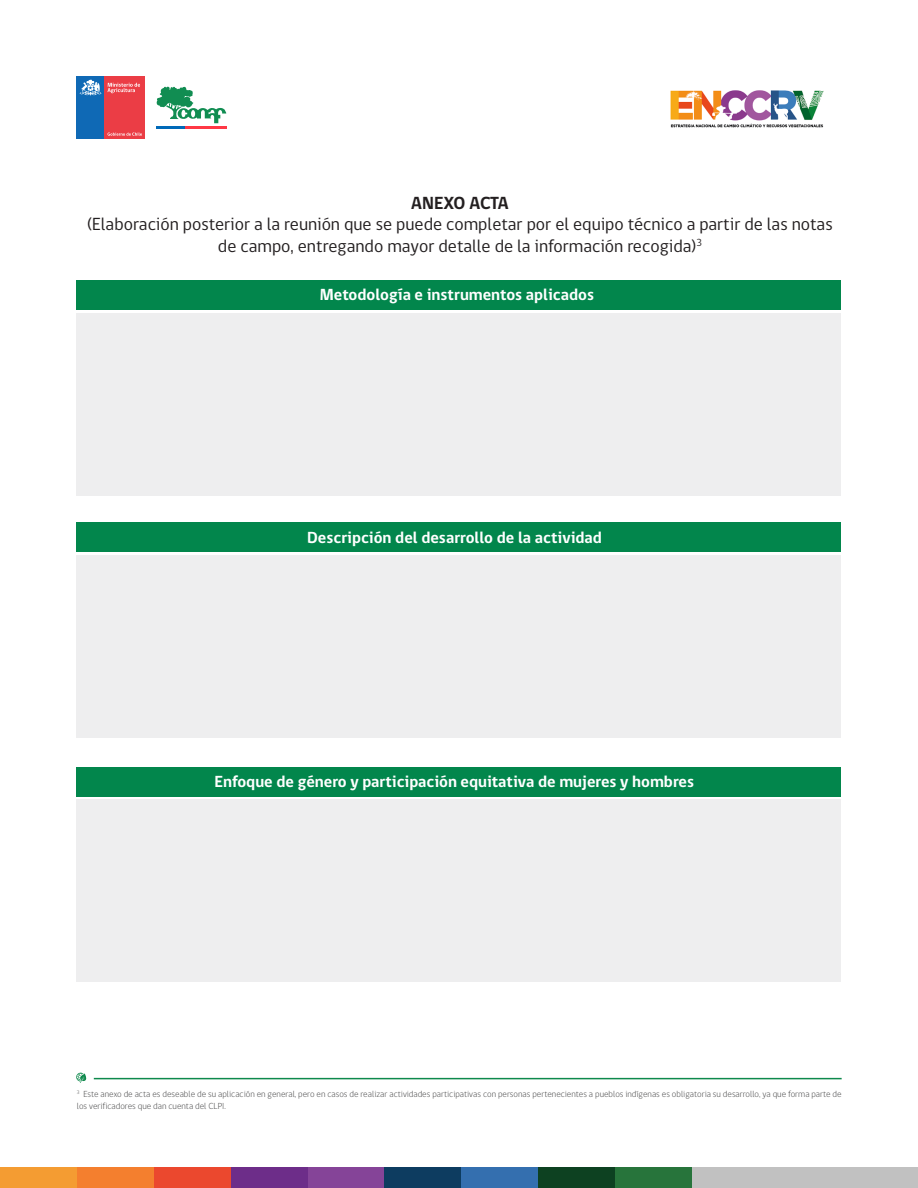
<style>
.page{position:relative;width:918px;height:1188px;background:#fff}
.page>*{position:absolute;margin:0;border:0;box-sizing:border-box;transform-origin:0 0}
.Titular_principal{font:18px/21.6px "gob CL";color:#231f20;text-align:center}
.Titular_principal-2{font:700 18px "gob CL";letter-spacing:-.02em;color:#231f20}
.Titular_principal-3{font:700 16.5px "gob CL";color:#fff}
.nota_al_pie{font:300 9px/12px "gob CL";color:#3e3e3f}
</style>
<div class="page">
<div style="left:77px;top:77px;width:28px;height:62px;background:#0f69b5"></div>
<div style="left:105px;top:77px;width:40px;height:62px;background:#eb3d45"></div>
<svg style="left:108px;top:133px;width:34px;height:3px"></svg>
<svg style="left:80px;top:80px;width:21px;height:15px"></svg>
<svg style="left:107px;top:83px;width:33px;height:10px"></svg>
<hr style="left:157px;top:126px;width:28px;height:3px;background:#0069b8">
<hr style="left:185px;top:126px;width:41px;height:3px;background:#ff3845">
<svg style="left:156px;top:86px;width:70px;height:37px"></svg>
<div style="left:0;top:1167px;width:77px;height:21px;background:#f49c32"></div>
<div style="left:154px;top:1167px;width:77px;height:21px;background:#eb482e"></div>
<div style="left:308px;top:1167px;width:76px;height:21px;background:#854498"></div>
<div style="left:461px;top:1167px;width:77px;height:21px;background:#346faf"></div>
<div style="left:692px;top:1167px;width:226px;height:21px;background:#c1c1c1"></div>
<div style="left:77px;top:1167px;width:77px;height:21px;background:#f47f2e"></div>
<div style="left:231px;top:1167px;width:77px;height:21px;background:#6d2d89"></div>
<div style="left:384px;top:1167px;width:77px;height:21px;background:#0d3c60"></div>
<div style="left:615px;top:1167px;width:77px;height:21px;background:#27743b"></div>
<div style="left:538px;top:1167px;width:77px;height:21px;background:#0d4121"></div>
<div style="left:77px;top:313px;width:764px;height:183px;background:#eeeeef"></div>
<div style="left:77px;top:555px;width:764px;height:183px;background:#eeeeef"></div>
<div style="left:77px;top:799px;width:764px;height:183px;background:#eeeeef"></div>
<div style="left:77px;top:280px;width:764px;height:29px;background:#02864c"></div>
<div style="left:77px;top:522px;width:764px;height:30px;background:#02864c"></div>
<div style="left:77px;top:767px;width:764px;height:30px;background:#02864c"></div>
<hr style="left:94px;top:1078px;width:748px;height:1px;background:#0e894c">
<svg style="left:76px;top:1073px;width:11px;height:10px"></svg>
<img style="left:670px;top:90px;width:154px;height:38px">
<p class="Titular_principal-2" style="left:411px;top:190px;width:99px">ANEXO ACTA</p>
<p class="Titular_principal" style="left:87px;top:214px;width:747px">(Elaboración posterior a la reunión que se puede completar por el equipo técnico a partir de las notas de campo, entregando mayor detalle de la información recogida)<sup>3</sup></p>
<p class="Titular_principal-3" style="left:320px;top:283px;width:276px">Metodología e instrumentos aplicados</p>
<p class="Titular_principal-3" style="left:307px;top:526px;width:297px">Descripción del desarrollo de la actividad</p>
<p class="Titular_principal-3" style="left:215px;top:770px;width:481px">Enfoque de género y participación equitativa de mujeres y hombres</p>
<p class="nota_al_pie" style="left:77px;top:1089px;width:766px"><sup>3</sup> Este anexo de acta es deseable de su aplicación en general, pero en casos de realizar actividades participativas con personas pertenecientes a pueblos indígenas es obligatoria su desarrollo, ya que forma parte de los verificadores que dan cuenta del CLPI.</p>
</div>
